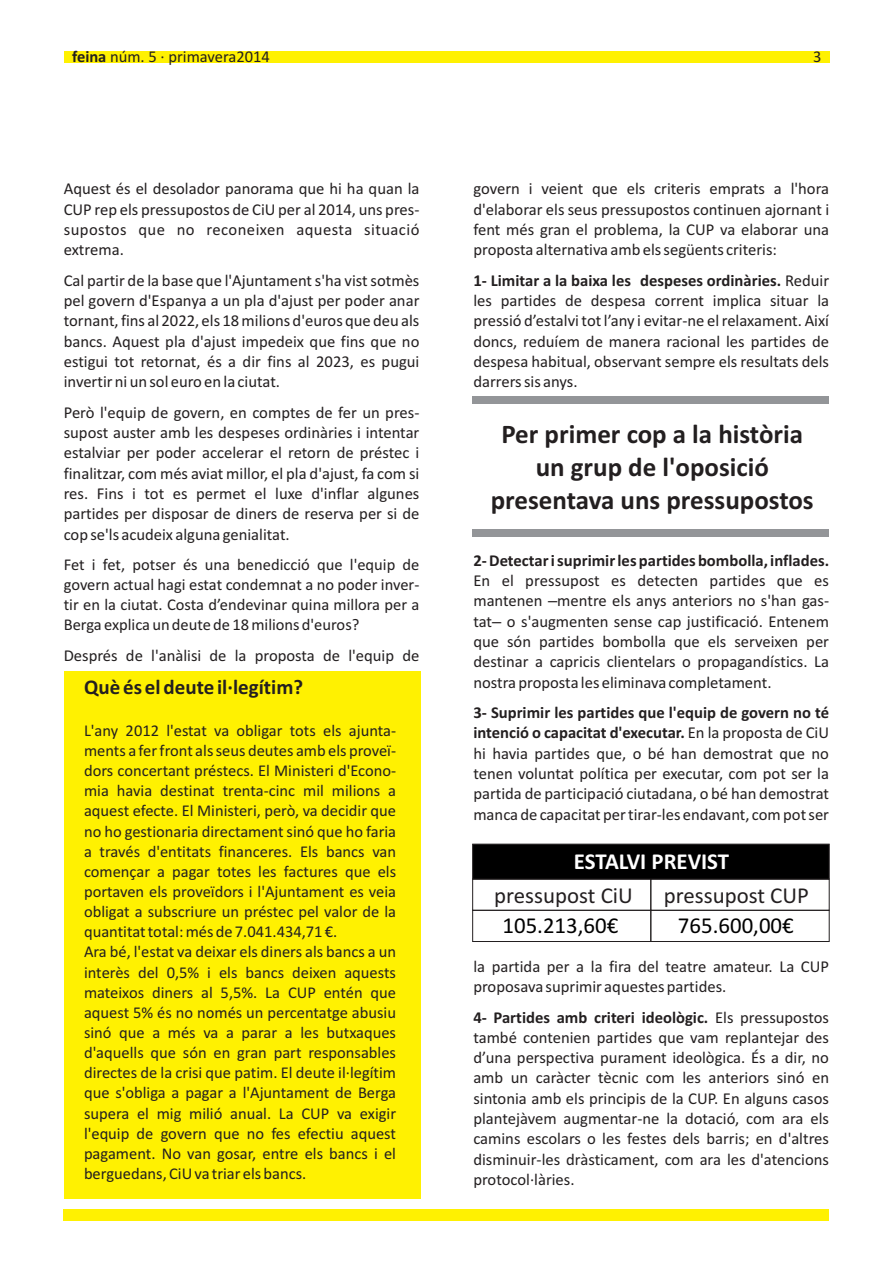
<style>
.page{position:relative;width:893px;height:1263px;background:#fff}
.page>*{position:absolute;margin:0;border:0;box-sizing:border-box;transform-origin:0 0}
.t1{font:700 27px/33px "Calibri";color:#231f20;text-align:center}
.t2{font:22.8px "Calibri";color:#231f20}
.t3{font:22.8px "Calibri";color:#000}
.t4{font:700 22.8px "Calibri";color:#fff}
.t5{font:700 21px "Calibri";color:#231f20}
.t6{font:16.65px/20.2px "Calibri";color:#231f20;text-align:justify}
.t7{font:700 16.65px "Calibri";color:#231f20}
.t8{font:16.5px/20.1px "Calibri";color:#231f20;text-align:justify}
.s1{font-weight:700}
.s2{font-family:"Arial"}
</style>
<div class="page">
<div style="left:64px;top:51px;width:765px;height:12px;background:#fff101"></div>
<div style="left:64px;top:1209px;width:765px;height:11px;background:#fff101"></div>
<div style="left:64px;top:672px;width:356px;height:527px;background:#fff101"></div>
<div style="left:473px;top:529px;width:356px;height:7px;background:#939598"></div>
<div style="left:473px;top:396px;width:356px;height:8px;background:#939598"></div>
<div style="left:472px;top:910px;width:179px;height:32px;border:1px solid #231f20"></div>
<div style="left:650px;top:910px;width:180px;height:32px;border:1px solid #231f20"></div>
<svg style="left:472px;top:843px;width:358px;height:37px;background:#080708"></svg>
<p class="t8" style="left:72px;top:48px;width:199px"><span class="s1">feina</span> núm. 5 · primavera2014</p>
<p class="t8" style="left:813px;top:47px;width:10px">3</p>
<p class="t6" style="left:64px;top:180px;width:357px">Aquest és el desolador panorama que hi ha quan la CUP rep els pressupostos de CiU per al 2014, uns pres&shy;supostos que no reconeixen aquesta situació extrema.</p>
<p class="t6" style="left:64px;top:271px;width:357px">Cal partir de la base que l'Ajuntament s'ha vist sotmès pel govern d'Espanya a un pla d'ajust per poder anar tornant, fins al 2022, els 18 milions d'euros que deu als bancs. Aquest pla d'ajust impedeix que fins que no estigui tot retornat, és a dir fins al 2023, es pugui invertir ni un sol euro en la ciutat.</p>
<p class="t6" style="left:64px;top:403px;width:357px">Però l'equip de govern, en comptes de fer un pres&shy;supost auster amb les despeses ordinàries i intentar estalviar per poder accelerar el retorn de préstec i finalitzar, com més aviat millor, el pla d'ajust, fa com si res. Fins i tot es permet el luxe d'inflar algunes partides per disposar de diners de reserva per si de cop se'ls acudeix alguna genialitat.</p>
<p class="t8" style="left:64px;top:556px;width:357px">Fet i fet, potser és una benedicció que l'equip de govern actual hagi estat condemnat a no poder inver&shy;tir en la ciutat. Costa d’endevinar quina millora per a Berga explica un deute de 18 milions d'euros?</p>
<p class="t6" style="left:473px;top:180px;width:357px">govern i veient que els criteris emprats a l'hora d'elaborar els seus pressupostos continuen ajornant i fent més gran el problema, la CUP va elaborar una proposta alternativa amb els següents criteris:</p>
<p class="t6" style="left:473px;top:271px;width:357px"><span class="s1">1- Limitar a la baixa les despeses ordinàries.</span> Reduir les partides de despesa corrent implica situar la pressió d’estalvi tot l’any i evitar-ne el relaxament. Així doncs, reduíem de manera racional les partides de despesa habitual, observant sempre els resultats dels darrers sis anys.</p>
<h1 class="t1" style="left:491px;top:420px;width:324px">Per primer cop a la història un grup de l'oposició presentava uns pressupostos</h1>
<p class="t7" style="left:473px;top:553px;width:357px">2- Detectar i suprimir les partides bombolla, inflades.</p>
<p class="t6" style="left:473px;top:572px;width:357px">En el pressupost es detecten partides que es mantenen <span class="s2">–</span>mentre els anys anteriors no s'han gas&shy;tat<span class="s2">–</span> o s'augmenten sense cap justificació. Entenem que són partides bombolla que els serveixen per</p>
<p class="t6" style="left:64px;top:646px;width:357px">Després de l'anàlisi de la proposta de l'equip de</p>
<p class="t6" style="left:473px;top:653px;width:357px">destinar a capricis clientelars o propagandístics. La nostra proposta les eliminava completament.</p>
<p class="t6" style="left:473px;top:704px;width:357px"><span class="s1">3- Suprimir les partides que l'equip de govern no té intenció o capacitat d'executar.</span> En la proposta de CiU hi havia partides que, o bé han demostrat que no tenen voluntat política per executar, com pot ser la partida de participació ciutadana, o bé han demostrat manca de capacitat per tirar-les endavant, com pot ser</p>
<p class="t5" style="left:84px;top:678px;width:221px">Què és el deute il·legítim?</p>
<p class="t8" style="left:84px;top:722px;width:314px;text-align:left">L'any 2012 l'estat va obligar tots els ajunta&shy;ments a fer front als seus deutes amb els proveï&shy;dors concertant préstecs. El Ministeri d'Econo&shy;mia havia destinat trenta-cinc mil milions a aquest efecte. El Ministeri, però, va decidir que no ho gestionaria directament sinó que ho faria a través d'entitats financeres. Els bancs van començar a pagar totes les factures que els portaven els proveïdors i l'Ajuntament es veia obligat a subscriure un préstec pel valor de la quantitat total: més de 7.041.434,71 €.<br>Ara bé, l'estat va deixar els diners als bancs a un interès del 0,5% i els bancs deixen aquests mateixos diners al 5,5%. La CUP entén que aquest 5% és no només un percentatge abusiu sinó que a més va a parar a les butxaques d'aquells que són en gran part responsables directes de la crisi que patim. El deute il·legítim que s'obliga a pagar a l'Ajuntament de Berga supera el mig milió anual. La CUP va exigir l'equip de govern que no fes efectiu aquest pagament. No van gosar, entre els bancs i el berguedans, CiU va triar els bancs.</p>
<h2 class="t4" style="left:574px;top:851px;width:157px">ESTALVI PREVIST</h2>
<h2 class="t2" style="left:494px;top:886px;width:140px">pressupost CiU</h2>
<h2 class="t2" style="left:664px;top:886px;width:147px">pressupost CUP</h2>
<h2 class="t3" style="left:502px;top:915px;width:117px">105.213,60€</h2>
<h2 class="t3" style="left:678px;top:916px;width:117px">765.600,00€</h2>
<p class="t6" style="left:473px;top:957px;width:357px">la partida per a la fira del teatre amateur. La CUP proposava suprimir aquestes partides.</p>
<p class="t6" style="left:473px;top:1008px;width:357px"><span class="s1">4- Partides amb criteri ideològic.</span> Els pressupostos també contenien partides que vam replantejar des d’una perspectiva purament ideològica. És a dir, no amb un caràcter tècnic com les anteriors sinó en sintonia amb els principis de la CUP. En alguns casos plantejàvem augmentar-ne la dotació, com ara els camins escolars o les festes dels barris; en d'altres disminuir-les dràsticament, com ara les d'atencions protocol·làries.</p>
</div>
